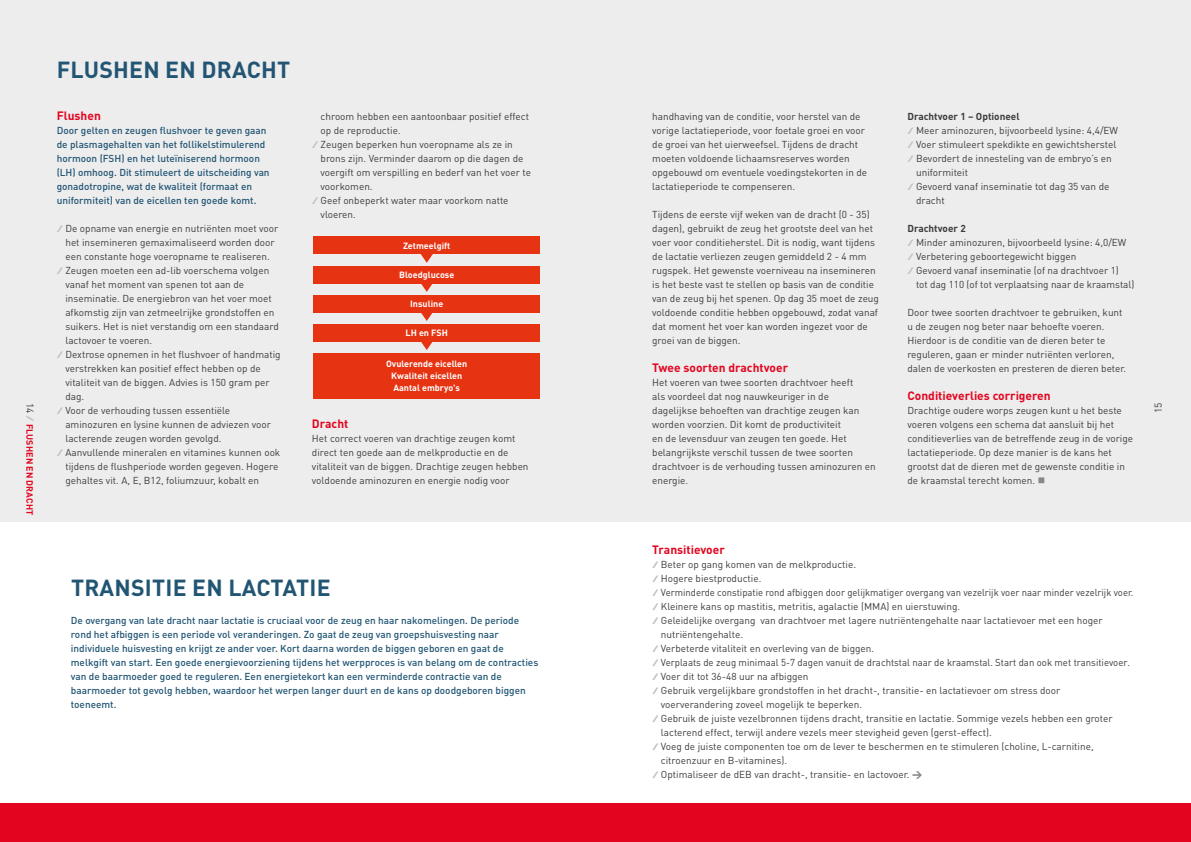
<style>
.page{position:relative;width:1191px;height:842px;background:#fff}
.page>*{position:absolute;margin:0;border:0;box-sizing:border-box;transform-origin:0 0}
.t1{font:700 23px "DIN Pro";letter-spacing:.01em;color:#225574}
.t2{font:700 12px "DIN Pro";color:#e30520}
.t3{font:10px/14px "DIN Pro";color:#3c3c3b}
.t4{font:500 10px/14px "DIN Pro";color:#225574}
.t5{font:700 10px "DIN Pro";color:#3c3c3b}
.t6{font:700 9px/12px "DIN Pro";color:#fff;text-align:center}
.t7{font:700 9px "DIN Pro";color:#e30520}
.s1{font-weight:400;font-size:10px;color:#3c3c3b}
.s2{color:#878787}
.s3{font-weight:900;color:#878787}
</style>
<div class="page">
<div style="left:0;top:0;width:1191px;height:522px;background:#ededed"></div>
<svg style="left:908px;top:127px;width:5px;height:7px"></svg>
<svg style="left:908px;top:141px;width:5px;height:7px"></svg>
<svg style="left:908px;top:155px;width:5px;height:7px"></svg>
<svg style="left:908px;top:183px;width:5px;height:7px"></svg>
<svg style="left:908px;top:239px;width:5px;height:7px"></svg>
<svg style="left:908px;top:253px;width:5px;height:7px"></svg>
<svg style="left:908px;top:267px;width:5px;height:7px"></svg>
<svg style="left:57px;top:225px;width:6px;height:7px"></svg>
<svg style="left:57px;top:267px;width:6px;height:7px"></svg>
<svg style="left:57px;top:351px;width:6px;height:7px"></svg>
<svg style="left:57px;top:407px;width:6px;height:7px"></svg>
<svg style="left:57px;top:449px;width:6px;height:7px"></svg>
<svg style="left:312px;top:141px;width:6px;height:7px"></svg>
<svg style="left:312px;top:197px;width:6px;height:7px"></svg>
<div style="left:313px;top:353px;width:227px;height:46px;background:#e63312"></div>
<div style="left:313px;top:295px;width:227px;height:17px;background:#e63312"></div>
<svg style="left:421px;top:312px;width:12px;height:9px"></svg>
<div style="left:313px;top:324px;width:227px;height:17px;background:#e63312"></div>
<svg style="left:421px;top:341px;width:12px;height:9px"></svg>
<div style="left:313px;top:266px;width:227px;height:17px;background:#e63312"></div>
<svg style="left:421px;top:283px;width:12px;height:9px"></svg>
<div style="left:313px;top:237px;width:227px;height:17px;background:#e63312"></div>
<svg style="left:421px;top:254px;width:12px;height:9px"></svg>
<svg style="left:652px;top:561px;width:6px;height:7px"></svg>
<svg style="left:652px;top:575px;width:6px;height:7px"></svg>
<svg style="left:652px;top:589px;width:6px;height:7px"></svg>
<svg style="left:652px;top:603px;width:6px;height:7px"></svg>
<svg style="left:652px;top:617px;width:6px;height:7px"></svg>
<svg style="left:652px;top:645px;width:6px;height:7px"></svg>
<svg style="left:652px;top:659px;width:6px;height:7px"></svg>
<svg style="left:652px;top:673px;width:6px;height:7px"></svg>
<svg style="left:652px;top:687px;width:6px;height:7px"></svg>
<svg style="left:652px;top:715px;width:6px;height:7px"></svg>
<svg style="left:652px;top:743px;width:6px;height:7px"></svg>
<svg style="left:652px;top:771px;width:6px;height:7px"></svg>
<svg style="left:26px;top:415px;width:7px;height:6px"></svg>
<div style="left:0;top:803px;width:1191px;height:39px;background:#e30520"></div>
<p class="t7" style="left:36px;top:403px;width:113px;rotate:90deg"><span class="s1">14</span> flushenendracht</p>
<h1 class="t1" style="left:57px;top:54px;width:235px">FLUSHEN EN DRACHT</h1>
<p class="t2" style="left:57px;top:108px;width:46px">Flushen</p>
<p class="t4" style="left:57px;top:123px;width:214px">Door gelten en zeugen flushvoer te geven gaan de plasmagehalten van het follikelstimulerend hormoon (FSH) en het luteïniserend hormoon (LH) omhoog. Dit stimuleert de uitscheiding van gonadotropine, wat de kwaliteit (formaat en uniformiteit) van de eicellen ten goede komt.</p>
<p class="t3" style="left:65px;top:221px;width:217px">De opname van energie en nutriënten moet voor het insemineren gemaximaliseerd worden door een constante hoge voeropname te realiseren.<br>Zeugen moeten een ad-lib voerschema volgen vanaf het moment van spenen tot aan de inseminatie. De energiebron van het voer moet afkomstig zijn van zetmeelrijke grondstoffen en suikers. Het is niet verstandig om een standaard lactovoer te voeren.<br>Dextrose opnemen in het flushvoer of handmatig verstrekken kan positief effect hebben op de vitaliteit van de biggen. Advies is 150 gram per dag.<br>Voor de verhouding tussen essentiële aminozuren en lysine kunnen de adviezen voor lacterende zeugen worden gevolgd.<br>Aanvullende mineralen en vitamines kunnen ook tijdens de flushperiode worden gegeven. Hogere gehaltes vit. A, E, B12, foliumzuur, kobalt en</p>
<p class="t3" style="left:320px;top:109px;width:212px">chroom hebben een aantoonbaar positief effect op de reproductie.<br>Zeugen beperken hun voeropname als ze in brons zijn. Verminder daarom op die dagen de voergift om verspilling en bederf van het voer te voorkomen.<br>Geef onbeperkt water maar voorkom natte vloeren.</p>
<p class="t6" style="left:403px;top:239px;width:49px">Zetmeelgift</p>
<p class="t6" style="left:399px;top:268px;width:57px">Bloedglucose</p>
<p class="t6" style="left:410px;top:297px;width:35px">Insuline</p>
<p class="t6" style="left:405px;top:326px;width:44px">LH en FSH</p>
<p class="t6" style="left:386px;top:358px;width:83px">Ovulerende eicellen<br>Kwaliteit eicellen<br>Aantal embryo's</p>
<p class="t2" style="left:312px;top:416px;width:38px">Dracht</p>
<p class="t3" style="left:312px;top:431px;width:218px">Het correct voeren van drachtige zeugen komt direct ten goede aan de melkproductie en de vitaliteit van de biggen. Drachtige zeugen hebben voldoende aminozuren en energie nodig voor</p>
<h1 class="t1" style="left:71px;top:572px;width:261px">TRANSITIE EN LACTATIE</h1>
<p class="t4" style="left:71px;top:613px;width:469px">De overgang van late dracht naar lactatie is cruciaal voor de zeug en haar nakomelingen. De periode rond het afbiggen is een periode vol veranderingen. Zo gaat de zeug van groepshuisvesting naar individuele huisvesting en krijgt ze ander voer. Kort daarna worden de biggen geboren en gaat de melkgift van start. Een goede energievoorziening tijdens het werpproces is van belang om de contracties van de baarmoeder goed te reguleren. Een energietekort kan een verminderde contractie van de baarmoeder tot gevolg hebben, waardoor het werpen langer duurt en de kans op doodgeboren biggen toeneemt.</p>
<p class="t3" style="left:652px;top:109px;width:216px">handhaving van de conditie, voor herstel van de vorige lactatieperiode, voor foetale groei en voor de groei van het uierweefsel. Tijdens de dracht moeten voldoende lichaamsreserves worden opgebouwd om eventuele voedingstekorten in de lactatieperiode te compenseren.</p>
<p class="t3" style="left:652px;top:207px;width:228px">Tijdens de eerste vijf weken van de dracht (0 - 35) dagen), gebruikt de zeug het grootste deel van het voer voor conditieherstel. Dit is nodig, want tijdens de lactatie verliezen zeugen gemiddeld 2 - 4 mm rugspek. Het gewenste voerniveau na insemineren is het beste vast te stellen op basis van de conditie van de zeug bij het spenen. Op dag 35 moet de zeug voldoende conditie hebben opgebouwd, zodat vanaf dat moment het voer kan worden ingezet voor de groei van de biggen.</p>
<p class="t2" style="left:652px;top:360px;width:137px">Twee soorten drachtvoer</p>
<p class="t3" style="left:652px;top:375px;width:225px">Het voeren van twee soorten drachtvoer heeft<br>als voordeel dat nog nauwkeuriger in de dagelijkse behoeften van drachtige zeugen kan worden voorzien. Dit komt de productiviteit<br>en de levensduur van zeugen ten goede. Het belangrijkste verschil tussen de twee soorten drachtvoer is de verhouding tussen aminozuren en energie.</p>
<p class="t5" style="left:907px;top:110px;width:114px">Drachtvoer 1 – Optioneel</p>
<p class="t3" style="left:916px;top:123px;width:203px">Meer aminozuren, bijvoorbeeld lysine: 4,4/EW Voer stimuleert spekdikte en gewichtsherstel Bevordert de innesteling van de embryo’s en uniformiteit<br>Gevoerd vanaf inseminatie tot dag 35 van de dracht</p>
<p class="t5" style="left:907px;top:222px;width:60px">Drachtvoer 2</p>
<p class="t3" style="left:916px;top:235px;width:220px">Minder aminozuren, bijvoorbeeld lysine: 4,0/EW Verbetering geboortegewicht biggen<br>Gevoerd vanaf inseminatie (of na drachtvoer 1)<br>tot dag 110 (of tot verplaatsing naar de kraamstal)</p>
<p class="t3" style="left:907px;top:305px;width:220px">Door twee soorten drachtvoer te gebruiken, kunt u de zeugen nog beter naar behoefte voeren.<br>Hierdoor is de conditie van de dieren beter te reguleren, gaan er minder nutriënten verloren, dalen de voerkosten en presteren de dieren beter.</p>
<p class="t2" style="left:907px;top:388px;width:145px">Conditieverlies corrigeren</p>
<p class="t3" style="left:907px;top:403px;width:227px">Drachtige oudere worps zeugen kunt u het beste voeren volgens een schema dat aansluit bij het conditieverlies van de betreffende zeug in de vorige lactatieperiode. Op deze manier is de kans het grootst dat de dieren met de gewenste conditie in de kraamstal terecht komen. <span class="s2">■</span></p>
<p class="t3" style="left:1150px;top:413px;width:12px;rotate:-90deg">15</p>
<p class="t2" style="left:652px;top:542px;width:74px">Transitievoer</p>
<p class="t3" style="left:661px;top:557px;width:474px">Beter op gang komen van de melkproductie.<br>Hogere biestproductie.<br>Verminderde constipatie rond afbiggen door gelijkmatiger overgang van vezelrijk voer naar minder vezelrijk voer.<br>Kleinere kans op mastitis, metritis, agalactie (MMA) en uierstuwing.<br>Geleidelijke overgang van drachtvoer met lagere nutriëntengehalte naar lactatievoer met een hoger nutriëntengehalte.<br>Verbeterde vitaliteit en overleving van de biggen.<br>Verplaats de zeug minimaal 5-7 dagen vanuit de drachtstal naar de kraamstal. Start dan ook met transitievoer.<br>Voer dit tot 36-48 uur na afbiggen<br>Gebruik vergelijkbare grondstoffen in het dracht-, transitie- en lactatievoer om stress door voerverandering zoveel mogelijk te beperken.<br>Gebruik de juiste vezelbronnen tijdens dracht, transitie en lactatie. Sommige vezels hebben een groter lacterend effect, terwijl andere vezels meer stevigheid geven (gerst-effect).<br>Voeg de juiste componenten toe om de lever te beschermen en te stimuleren (choline, L-carnitine, citroenzuur en B-vitamines).<br>Optimaliseer de dEB van dracht-, transitie- en lactovoer. <span class="s3">→</span></p>
</div>
